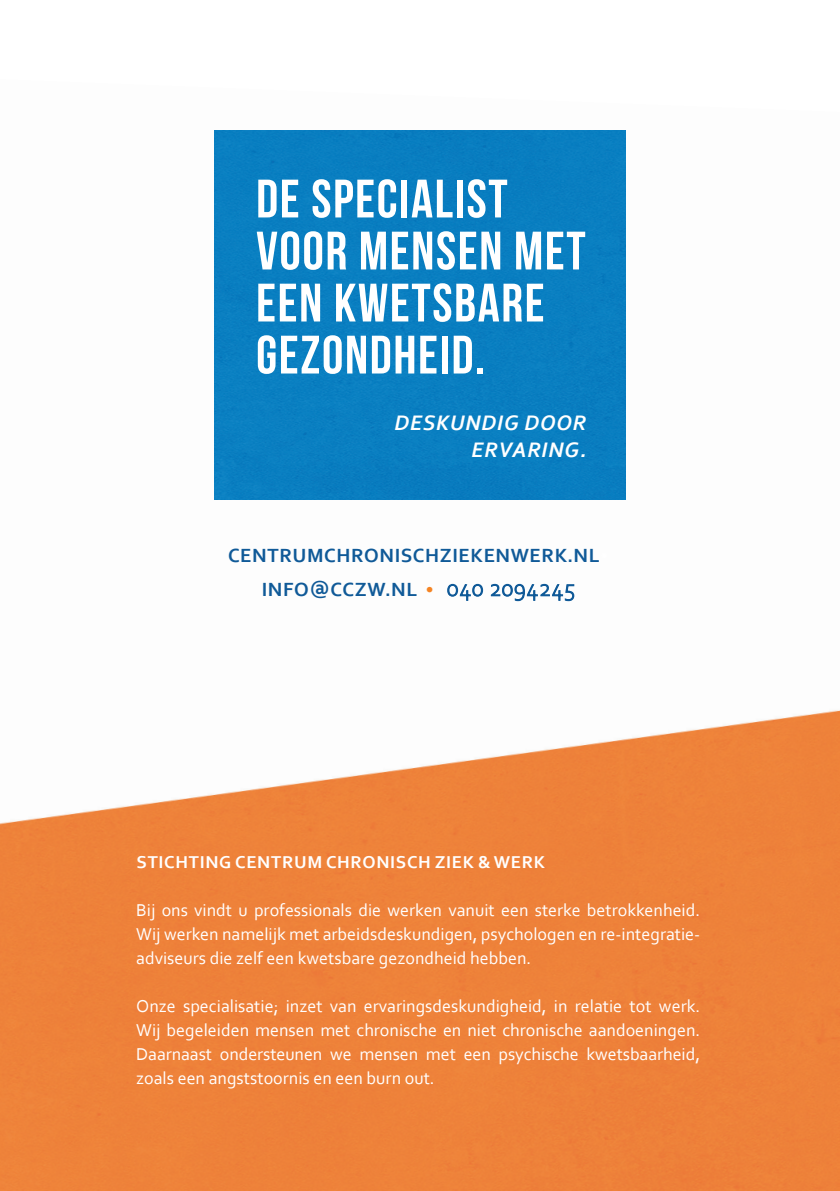
<style>
.page{position:relative;width:840px;height:1191px;background:#fff}
.page>*{position:absolute;margin:0;border:0;box-sizing:border-box;transform-origin:0 0}
.t1{font:54px/52px "Bebas Neue";letter-spacing:.03em;color:#fff}
.t2{font:italic 700 22px/26.4px "Corbel";letter-spacing:.04em;color:#fff;text-align:right}
.t3{font:700 20px "Corbel";letter-spacing:.03em;color:#105a98}
.t4{font:18px/24px "Corbel";color:#fff;text-align:justify}
.t5{font:700 18px "Corbel";letter-spacing:.04em;color:#fff}
.s1{font-family:"Adobe Garamond Pro";font-weight:400;color:#fff}
.s2{font-family:"Adobe Garamond Pro";font-weight:400;color:#f58423}
.s3{font-weight:300;font-size:24px}
</style>
<div class="page">
<img style="left:0;top:130px;width:839px;height:1061px">
<div style="left:214px;top:130px;width:411px;height:369px;background:#097ec1"></div>
<p class="t1" style="left:256px;top:172px;width:331px">DE SPECIALIST<br>VOOR MENSEN MET<br>EEN KWETSBARE<br>GEZONDHEID.</p>
<p class="t2" style="left:394px;top:409px;width:193px">DESKUNDIG DOOR<br>ERVARING.</p>
<p class="t3" style="left:228px;top:542px;width:382px">CENTRUMCHRONISCHZIEKENWERK.NL<span class="s1">•</span></p>
<p class="t3" style="left:261px;top:576px;width:314px">INFO@CCZW.NL <span class="s2">•</span> <span class="s3">040 2094245</span></p>
<p class="t5" style="left:136px;top:851px;width:410px">STICHTING CENTRUM CHRONISCH ZIEK &amp; WERK</p>
<p class="t4" style="left:136px;top:898px;width:565px">Bij ons vindt u professionals die werken vanuit een sterke betrokkenheid.<br>Wij werken namelijk met arbeidsdeskundigen, psychologen en re-integratie&shy;adviseurs die zelf een kwetsbare gezondheid hebben.</p>
<p class="t4" style="left:136px;top:994px;width:565px">Onze specialisatie; inzet van ervaringsdeskundigheid, in relatie tot werk.<br>Wij begeleiden mensen met chronische en niet chronische aandoeningen.<br>Daarnaast ondersteunen we mensen met een psychische kwetsbaarheid, zoals een angststoornis en een burn out.</p>
</div>
